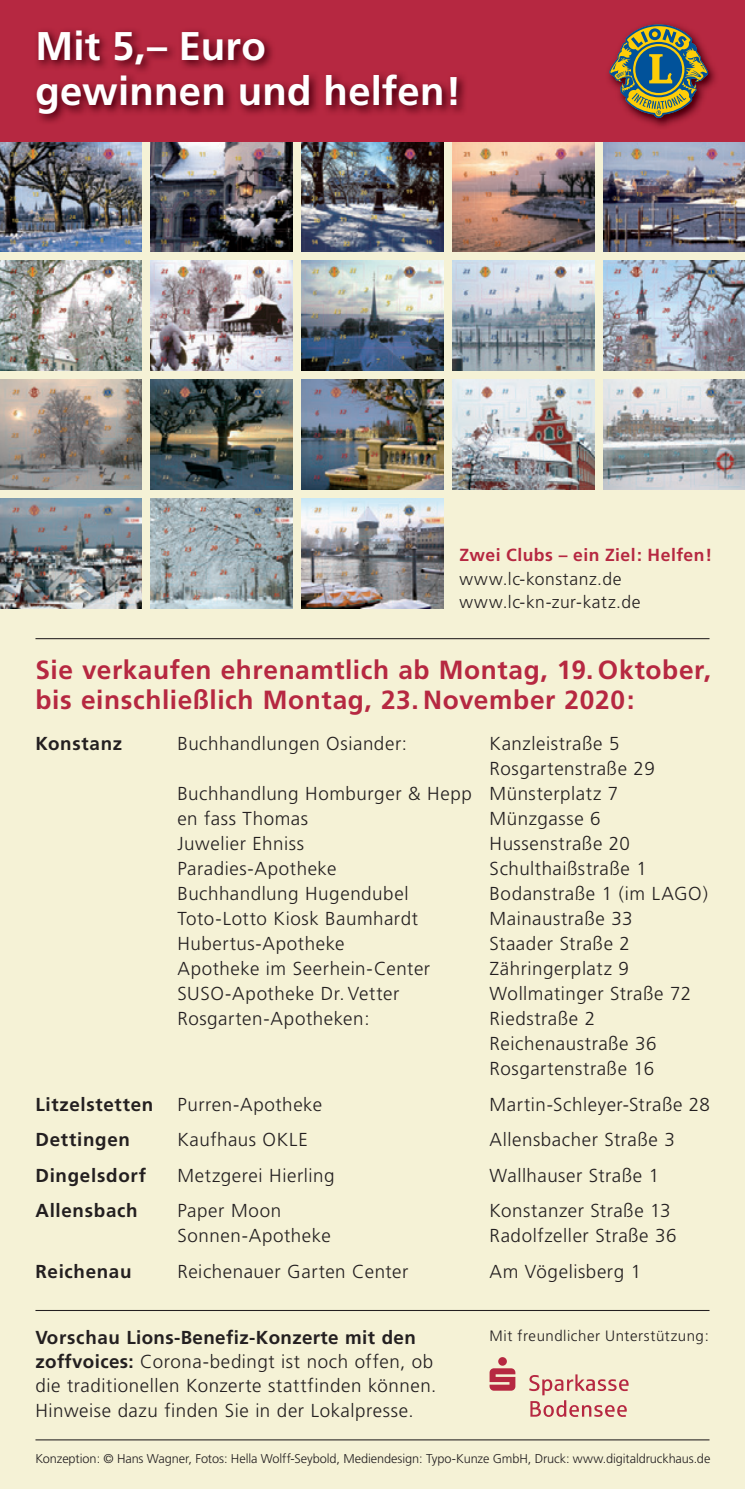
<style>
.page{position:relative;width:745px;height:1489px;background:#fff}
.page>*{position:absolute;margin:0;border:0;box-sizing:border-box;transform-origin:0 0}
.t1{font:700 40px/45px "Frutiger";letter-spacing:.005em;color:#fff}
.t2{font:700 26.25px/30px "Frutiger";letter-spacing:.02em;color:#b62841}
.t3{font:300 18.75px/25px "Frutiger";letter-spacing:.03em;color:#231f20}
.t4{font:700 18.75px "Frutiger";letter-spacing:.035em;color:#231f20}
.t5{font:300 17.5px/22.5px "Frutiger";letter-spacing:.035em;color:#231f20}
.t6{font:700 17.5px "Frutiger";letter-spacing:.025em;color:#b62841}
.t7{font:300 15px "Frutiger";letter-spacing:.035em;color:#231f20}
.t8{font:300 12.75px "Frutiger";letter-spacing:-.01em;color:#231f20}
.s1{font-weight:700}
</style>
<div class="page">
<div style="left:0;top:0;width:744px;height:1488px;background:#f5f2d6"></div>
<img style="left:0;top:142px;width:142px;height:110px">
<img style="left:0;top:260px;width:142px;height:110px">
<img style="left:0;top:379px;width:142px;height:110px">
<img style="left:0;top:498px;width:142px;height:110px">
<img style="left:151px;top:142px;width:141px;height:110px">
<img style="left:301px;top:142px;width:142px;height:110px">
<img style="left:452px;top:142px;width:142px;height:110px">
<img style="left:603px;top:142px;width:141px;height:110px">
<img style="left:151px;top:260px;width:141px;height:110px">
<img style="left:301px;top:260px;width:142px;height:110px">
<img style="left:452px;top:260px;width:142px;height:110px">
<img style="left:603px;top:260px;width:141px;height:110px">
<img style="left:151px;top:379px;width:141px;height:110px">
<img style="left:301px;top:379px;width:142px;height:110px">
<img style="left:452px;top:379px;width:142px;height:110px">
<img style="left:603px;top:379px;width:141px;height:110px">
<img style="left:151px;top:498px;width:141px;height:110px">
<img style="left:301px;top:498px;width:142px;height:110px">
<div style="left:0;top:0;width:744px;height:142px;background:#b62841"></div>
<img style="left:36px;top:30px;width:429px;height:93px">
<img style="left:638px;top:23px;width:78px;height:104px">
<svg style="left:608px;top:24px;width:99px;height:94px"></svg>
<hr style="left:35px;top:638px;width:674px;height:1px;background:#231f20">
<hr style="left:35px;top:1309px;width:674px;height:1px;background:#231f20">
<hr style="left:35px;top:1439px;width:674px;height:1px;background:#231f20">
<svg style="left:489px;top:1357px;width:26px;height:33px"></svg>
<svg style="left:529px;top:1374px;width:99px;height:42px"></svg>
<h1 class="t1" style="left:35px;top:27px;width:427px">Mit 5,– Euro gewinnen und helfen!</h1>
<p class="t6" style="left:459px;top:548px;width:254px">Zwei Clubs – ein Ziel: Helfen!</p>
<p class="t5" style="left:459px;top:569px;width:183px">www.lc-konstanz.de www.lc-kn-zur-katz.de</p>
<h2 class="t2" style="left:35px;top:657px;width:676px">Sie verkaufen ehrenamtlich ab Montag, 19. Oktober, bis einschließlich Montag, 23. November 2020:</h2>
<p class="t4" style="left:35px;top:735px;width:88px">Konstanz</p>
<p class="t3" style="left:177px;top:732px;width:231px">Buchhandlungen Osiander:</p>
<p class="t3" style="left:489px;top:732px;width:131px">Kanzleistraße 5</p>
<p class="t3" style="left:489px;top:757px;width:167px">Rosgartenstraße 29</p>
<p class="t3" style="left:177px;top:782px;width:442px">Buchhandlung Homburger &amp; Hepp Münsterplatz 7</p>
<p class="t3" style="left:177px;top:807px;width:132px">en fass Thomas</p>
<p class="t3" style="left:489px;top:807px;width:112px">Münzgasse 6</p>
<p class="t3" style="left:177px;top:832px;width:128px">Juwelier Ehniss</p>
<p class="t3" style="left:489px;top:832px;width:142px">Hussenstraße 20</p>
<p class="t3" style="left:177px;top:857px;width:160px">Paradies-Apotheke</p>
<p class="t3" style="left:489px;top:857px;width:159px">Schulthaißstraße 1</p>
<p class="t3" style="left:177px;top:882px;width:232px">Buchhandlung Hugendubel</p>
<p class="t3" style="left:489px;top:882px;width:220px">Bodanstraße 1 (im LAGO)</p>
<p class="t3" style="left:177px;top:907px;width:242px">Toto-Lotto Kiosk Baumhardt</p>
<p class="t3" style="left:489px;top:907px;width:144px">Mainaustraße 33</p>
<p class="t3" style="left:177px;top:932px;width:168px">Hubertus-Apotheke</p>
<p class="t3" style="left:489px;top:932px;width:142px">Staader Straße 2</p>
<p class="t3" style="left:177px;top:957px;width:254px">Apotheke im Seerhein-Center</p>
<p class="t3" style="left:489px;top:957px;width:141px">Zähringerplatz 9</p>
<p class="t3" style="left:177px;top:982px;width:223px">SUSO-Apotheke Dr. Vetter</p>
<p class="t3" style="left:489px;top:982px;width:203px">Wollmatinger Straße 72</p>
<p class="t3" style="left:177px;top:1007px;width:194px">Rosgarten-Apotheken:</p>
<p class="t3" style="left:489px;top:1007px;width:168px">Riedstraße 2<br>Reichenaustraße 36<br>Rosgartenstraße 16</p>
<p class="t4" style="left:35px;top:1096px;width:119px">Litzelstetten</p>
<p class="t3" style="left:177px;top:1092px;width:146px">Purren-Apotheke</p>
<p class="t3" style="left:489px;top:1092px;width:222px">Martin-Schleyer-Straße 28</p>
<p class="t4" style="left:35px;top:1131px;width:96px">Dettingen</p>
<p class="t3" style="left:177px;top:1128px;width:132px">Kaufhaus OKLE</p>
<p class="t3" style="left:489px;top:1128px;width:186px">Allensbacher Straße 3</p>
<p class="t4" style="left:35px;top:1167px;width:112px">Dingelsdorf</p>
<p class="t3" style="left:177px;top:1164px;width:158px">Metzgerei Hierling</p>
<p class="t3" style="left:489px;top:1164px;width:171px">Wallhauser Straße 1</p>
<p class="t4" style="left:35px;top:1203px;width:104px">Allensbach</p>
<p class="t3" style="left:177px;top:1199px;width:105px">Paper Moon</p>
<p class="t3" style="left:489px;top:1199px;width:182px">Konstanzer Straße 13</p>
<p class="t3" style="left:177px;top:1224px;width:155px">Sonnen-Apotheke</p>
<p class="t3" style="left:489px;top:1224px;width:188px">Radolfzeller Straße 36</p>
<p class="t4" style="left:35px;top:1263px;width:97px">Reichenau</p>
<p class="t3" style="left:177px;top:1260px;width:232px">Reichenauer Garten Center</p>
<p class="t3" style="left:489px;top:1260px;width:153px">Am Vögelisberg 1</p>
<p class="t4" style="left:35px;top:1329px;width:381px">Vorschau Lions-Benefiz-Konzerte mit den</p>
<p class="t7" style="left:489px;top:1329px;width:221px">Mit freundlicher Unterstützung:</p>
<p class="t3" style="left:35px;top:1350px;width:402px;line-height:24.2px"><span class="s1">zoffvoices:</span> Corona-bedingt ist noch offen, ob die traditionellen Konzerte stattfinden können.<br>Hinweise dazu finden Sie in der Lokalpresse.</p>
<p class="t8" style="left:35px;top:1453px;width:676px">Konzeption: © Hans Wagner, Fotos: Hella Wolff-Seybold, Mediendesign: Typo-Kunze GmbH, Druck: www.digitaldruckhaus.de</p>
</div>
